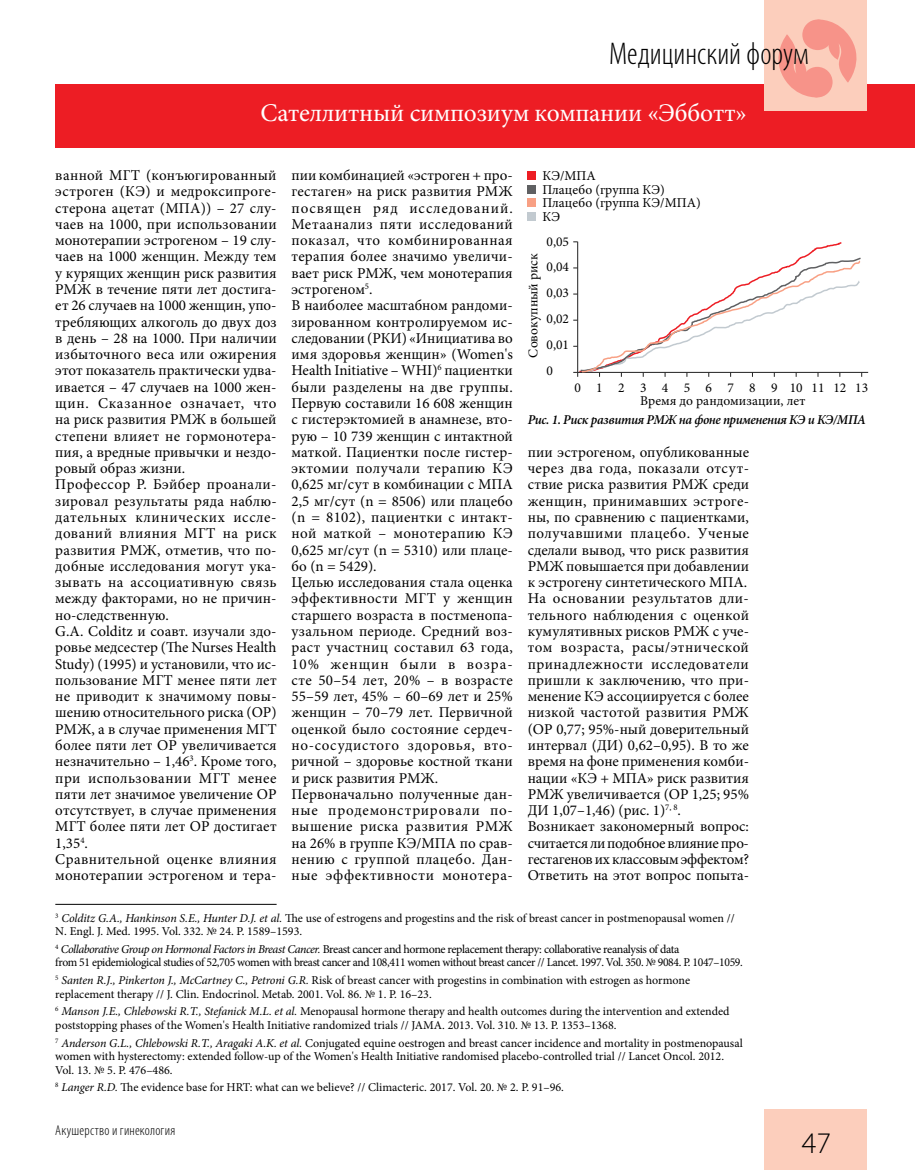
<style>
.page{position:relative;width:915px;height:1170px;background:#fff}
.page>*{position:absolute;margin:0;border:0;box-sizing:border-box;transform-origin:0 0}
.t1{font:300 condensed 31.5px "Myriad Pro";color:#000}
.t2{font:300 30px "Myriad Pro";color:#000}
.t3{font:25.5px "Minion Pro";letter-spacing:-.01em;color:#fff}
.t4{font:15px/16.4px "Minion Pro";letter-spacing:.01em;color:#000}
.t5{font:300 condensed 14.25px "Myriad Pro";letter-spacing:.015em;color:#000}
.t6{font:13.5px/26px "Minion Pro";color:#000;text-align:justify}
.t7{font:italic 600 13.5px "Minion Pro";letter-spacing:-.025em;color:#000;scale:.96 1}
.t8{font:13.5px "Minion Pro";letter-spacing:1.135em;color:#000}
.t9{font:12px/13.5px "Minion Pro";letter-spacing:-.005em;color:#000}
.t10{font:12px/13.5px "Minion Pro";letter-spacing:-.03em;color:#000}
.s1{font-style:italic}
</style>
<div class="page">
<div style="left:55px;top:84px;width:859px;height:63px;background:#ed1d24"></div>
<div style="left:764px;top:0;width:102px;height:111px;background:#fccebc"></div>
<div style="left:764px;top:1108px;width:102px;height:61px;background:#fccebc"></div>
<svg style="left:778px;top:19px;width:79px;height:79px"></svg>
<hr style="left:55px;top:904px;width:221px;height:1px;background:#000">
<div style="left:527px;top:171px;width:9px;height:9px;background:#ed1d24"></div>
<div style="left:527px;top:185px;width:9px;height:8px;background:#5f6062"></div>
<div style="left:527px;top:198px;width:9px;height:9px;background:#f8a084"></div>
<div style="left:527px;top:212px;width:9px;height:8px;background:#c2cad0"></div>
<svg style="left:573px;top:241px;width:295px;height:136px"></svg>
<h1 class="t1" style="left:608px;top:35px;width:201px">Медицинский форум</h1>
<h3 class="t3" style="left:260px;top:95px;width:487px">Сателлитный симпозиум компании «Эбботт»</h3>
<p class="t4" style="left:55px;top:167px;width:223px">ванной МГТ (конъюгированный эстроген (КЭ) и медроксипроге&shy;стерона ацетат (МПА)) – 27 слу&shy;чаев на 1000, при использовании монотерапии эстрогеном – 19 слу&shy;чаев на 1000 женщин. Между тем у курящих женщин риск развития<br>РМЖ в течение пяти лет достига&shy;ет 26 случаев на 1000 женщин, упо&shy;требляющих алкоголь до двух доз в день – 28 на 1000. При наличии избыточного веса или ожирения этот показатель практически удва&shy;ивается – 47 случаев на 1000 жен&shy;щин. Сказанное означает, что на риск развития РМЖ в большей степени влияет не гормонотера&shy;пия, а вредные привычки и нездо&shy;ровый образ жизни.<br>Профессор Р. Бэйбер проанали&shy;зировал результаты ряда наблю&shy;дательных клинических иссле&shy;дований влияния МГТ на риск развития РМЖ, отметив, что по&shy;добные исследования могут ука&shy;зывать на ассоциативную связь между факторами, но не причин&shy;но-следственную.<br>G.A. Colditz и соавт. изучали здо&shy;ровье медсестер (The Nurses Health<br>Study) (1995) и установили, что ис&shy;пользование МГТ менее пяти лет не приводит к значимому повы&shy;шению относительного риска (ОР)<br>РМЖ, а в случае применения МГТ более пяти лет ОР увеличивается незначительно – 1,46<sup>3</sup>. Кроме того, при использовании МГТ менее пяти лет значимое увеличение ОР отсутствует, в случае применения<br>МГТ более пяти лет ОР достигает<br>1,35<sup>4</sup>.<br>Сравнительной оценке влияния монотерапии эстрогеном и тера-</p>
<p class="t4" style="left:291px;top:167px;width:223px">пии комбинацией «эстроген + про&shy;гестаген» на риск развития РМЖ посвящен ряд исследований.<br>Метаанализ пяти исследований показал, что комбинированная терапия более значимо увеличи&shy;вает риск РМЖ, чем монотерапия эстрогеном<sup>5</sup>.<br>В наиболее масштабном рандоми&shy;зированном контролируемом ис&shy;следовании (РКИ) «Инициатива во имя здоровья женщин» (Women's<br>Health Initiative – WHI)<sup>6</sup> пациентки были разделены на две группы.<br>Первую составили 16 608 женщин с гистерэктомией в анамнезе, вто&shy;рую – 10 739 женщин с интактной маткой. Пациентки после гистер&shy;эктомии получали терапию КЭ<br>0,625 мг/сут в комбинации с МПА<br>2,5 мг/cут (n = 8506) или плацебо (n = 8102), пациентки с интакт&shy;ной маткой – монотерапию КЭ<br>0,625 мг/сут (n = 5310) или плаце&shy;бо (n = 5429).<br>Целью исследования стала оценка эффективности МГТ у женщин старшего возраста в постменопа&shy;узальном периоде. Средний воз&shy;раст участниц составил 63 года,<br>10% женщин были в возра&shy;сте 50–54 лет, 20% – в возрасте<br>55–59 лет, 45% – 60–69 лет и 25% женщин – 70–79 лет. Первичной оценкой было состояние сердеч&shy;но-сосудистого здоровья, вто&shy;ричной – здоровье костной ткани и риск развития РМЖ.<br>Первоначально полученные дан&shy;ные продемонстрировали по&shy;вышение риска развития РМЖ на 26% в группе КЭ/МПА по срав&shy;нению с группой плацебо. Дан&shy;ные эффективности монотера-</p>
<p class="t6" style="left:542px;top:169px;width:160px;line-height:13.5px;text-align:left">КЭ/МПА<br>Плацебо (группа КЭ)<br>Плацебо (группа КЭ/МПА)<br>КЭ</p>
<p class="t6" style="left:546px;top:228px;width:24px">0,05<br>0,04<br>0,03<br>0,02<br>0,01<br>0</p>
<p class="t6" style="left:520px;top:357px;width:106px;rotate:-90deg">Совокупный риск</p>
<p class="t8" style="left:574px;top:378px;width:139px">0123456</p>
<p class="t6" style="left:854px;top:374px;width:14px">13</p>
<p class="t6" style="left:640px;top:387px;width:167px">Время до рандомизации, лет</p>
<p class="t6" style="left:727px;top:374px;width:120px">7 8 9 101112</p>
<p class="t7" style="left:527px;top:410px;width:353px">Рис. 1. Риск развития РМЖ на фоне применения КЭ и КЭ/МПА</p>
<p class="t4" style="left:527px;top:444px;width:223px">пии эстрогеном, опубликованные через два года, показали отсут&shy;ствие риска развития РМЖ среди женщин, принимавших эстроге&shy;ны, по сравнению с пациентками, получавшими плацебо. Ученые сделали вывод, что риск развития<br>РМЖ повышается при добавлении к эстрогену синтетического МПА.<br>На основании результатов дли&shy;тельного наблюдения с оценкой кумулятивных рисков РМЖ с уче&shy;том возраста, расы/этнической принадлежности исследователи пришли к заключению, что при&shy;менение КЭ ассоциируется с более низкой частотой развития РМЖ (ОР 0,77; 95%-ный доверительный интервал (ДИ) 0,62–0,95). В то же время на фоне применения комби&shy;нации «КЭ + МПА» риск развития<br>РМЖ увеличивается (ОР 1,25; 95%<br>ДИ 1,07–1,46) (рис. 1)<sup>7,</sup> <sup>8</sup>.<br>Возникает закономерный вопрос: считается ли подобное влияние про&shy;гестагенов их классовым эффектом?<br>Ответить на этот вопрос попыта-</p>
<p class="t9" style="left:55px;top:910px;width:680px"><sup>3</sup> <span class="s1">Colditz G.A., Hankinson S.E., Hunter D.J. et al.</span> The use of estrogens and progestins and the risk of breast cancer in postmenopausal women //<br>N. Engl. J. Med. 1995. Vol. 332. № 24. P. 1589–1593.</p>
<p class="t10" style="left:55px;top:942px;width:688px"><sup>4</sup> <span class="s1">Collaborative Group on Hormonal Factors in Breast Cancer.</span> Breast cancer and hormone replacement therapy: collaborative reanalysis of data<br>from 51 epidemiological studies of 52,705 women with breast cancer and 108,411 women without breast cancer // Lancet. 1997. Vol. 350. № 9084. P. 1047–1059.</p>
<p class="t9" style="left:55px;top:973px;width:636px"><sup>5</sup> <span class="s1">Santen R.J., Pinkerton J., McCartney C., Petroni G.R.</span> Risk of breast cancer with progestins in combination with estrogen as hormone replacement therapy // J. Clin. Endocrinol. Metab. 2001. Vol. 86. № 1. P. 16–23.</p>
<p class="t9" style="left:55px;top:1004px;width:675px"><sup>6</sup> <span class="s1">Manson J.E., Chlebowski R.T., Stefanick M.L. et al.</span> Menopausal hormone therapy and health outcomes during the intervention and extended poststopping phases of the Women's Health Initiative randomized trials // JAMA. 2013. Vol. 310. № 13. P. 1353–1368.</p>
<p class="t9" style="left:55px;top:1035px;width:688px"><sup>7</sup> <span class="s1">Anderson G.L., Chlebowski R.T., Aragaki A.K. et al.</span> Conjugated equine oestrogen and breast cancer incidence and mortality in postmenopausal women with hysterectomy: extended follow-up of the Women's Health Initiative randomised placebo-controlled trial // Lancet Oncol. 2012.<br>Vol. 13. № 5. P. 476–486.</p>
<p class="t9" style="left:55px;top:1080px;width:510px"><sup>8</sup> <span class="s1">Langer R.D.</span> The evidence base for HRT: what can we believe? // Climacteric. 2017. Vol. 20. № 2. P. 91–96.</p>
<p class="t5" style="left:55px;top:1121px;width:121px">Акушерство и гинекология</p>
<h2 class="t2" style="left:801px;top:1125px;width:31px">47</h2>
</div>
